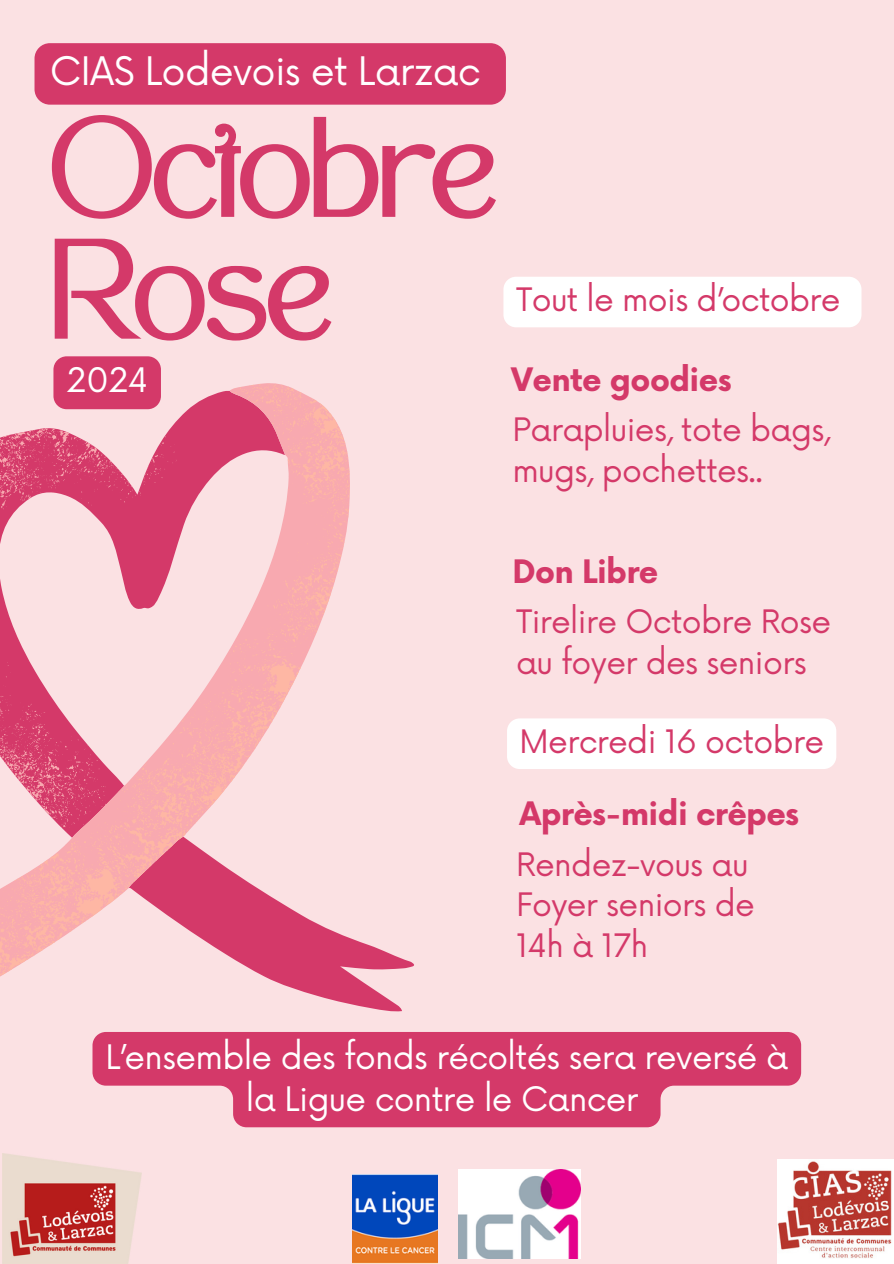
<style>
.page{position:relative;width:894px;height:1264px;background:#fff}
.page>*{position:absolute;margin:0;border:0;box-sizing:border-box;transform-origin:0 0}
.t1{font:94.5px/121.8px "TAN MONCHERI Regular";letter-spacing:-.02em;color:#d43969}
.t2{font:38.25px "Now";letter-spacing:-.02em;color:#fff}
.t3{font:32.85px/41.7px "Now";letter-spacing:-.02em;color:#fff;text-align:center}
.t4{font:31.5px/40.5px "Now";letter-spacing:-.02em;color:#d43969}
.t5{font:700 31.5px "Now";letter-spacing:-.02em;color:#d43969}
</style>
<div class="page">
<div style="left:0;top:0;width:893px;height:1263px;background:#fbe1e3"></div>
<svg style="left:350px;top:938px;width:64px;height:74px"></svg>
<svg style="left:0;top:383px;width:350px;height:621px"></svg>
<img style="left:3px;top:1153px;width:138px;height:110px">
<img style="left:352px;top:1174px;width:86px;height:88px">
<img style="left:777px;top:1159px;width:116px;height:104px">
<img style="left:459px;top:1169px;width:121px;height:89px">
<svg style="left:51px;top:115px;width:445px;height:104px"></svg>
<svg style="left:54px;top:238px;width:278px;height:103px"></svg>
<div style="left:34px;top:43px;width:472px;height:62px;background:#d43969"></div>
<div style="left:503px;top:277px;width:358px;height:50px;background:#fff;border-radius:13px"></div>
<div style="left:507px;top:718px;width:329px;height:51px;background:#fff;border-radius:13px"></div>
<div style="left:53px;top:356px;width:108px;height:53px;background:#d43969"></div>
<svg style="left:92px;top:1032px;width:708px;height:95px;fill:#d43969"></svg>
<p class="t2" style="left:50px;top:49px;width:432px">CIAS Lodevois et Larzac</p>
<h3 class="t1" style="left:50px;top:123px;width:447px">Octobre<br>Rose</h3>
<h3 class="t3" style="left:67px;top:361px;width:83px">2024</h3>
<p class="t4" style="left:516px;top:281px;width:326px">Tout le mois d’octobre</p>
<h3 class="t5" style="left:511px;top:363px;width:222px">Vente goodies</h3>
<p class="t4" style="left:512px;top:411px;width:319px">Parapluies, tote bags, mugs, pochettes..</p>
<p class="t5" style="left:512px;top:554px;width:147px">Don Libre</p>
<p class="t4" style="left:516px;top:603px;width:317px">Tirelire Octobre Rose au foyer des seniors</p>
<p class="t4" style="left:519px;top:722px;width:306px">Mercredi 16 octobre</p>
<p class="t5" style="left:519px;top:797px;width:281px">Après-midi crêpes</p>
<p class="t4" style="left:516px;top:845px;width:240px">Rendez-vous au<br>Foyer seniors de<br>14h à 17h</p>
<p class="t3" style="left:105px;top:1037px;width:684px">L’ensemble des fonds récoltés sera reversé à la Ligue contre le Cancer</p>
</div>
